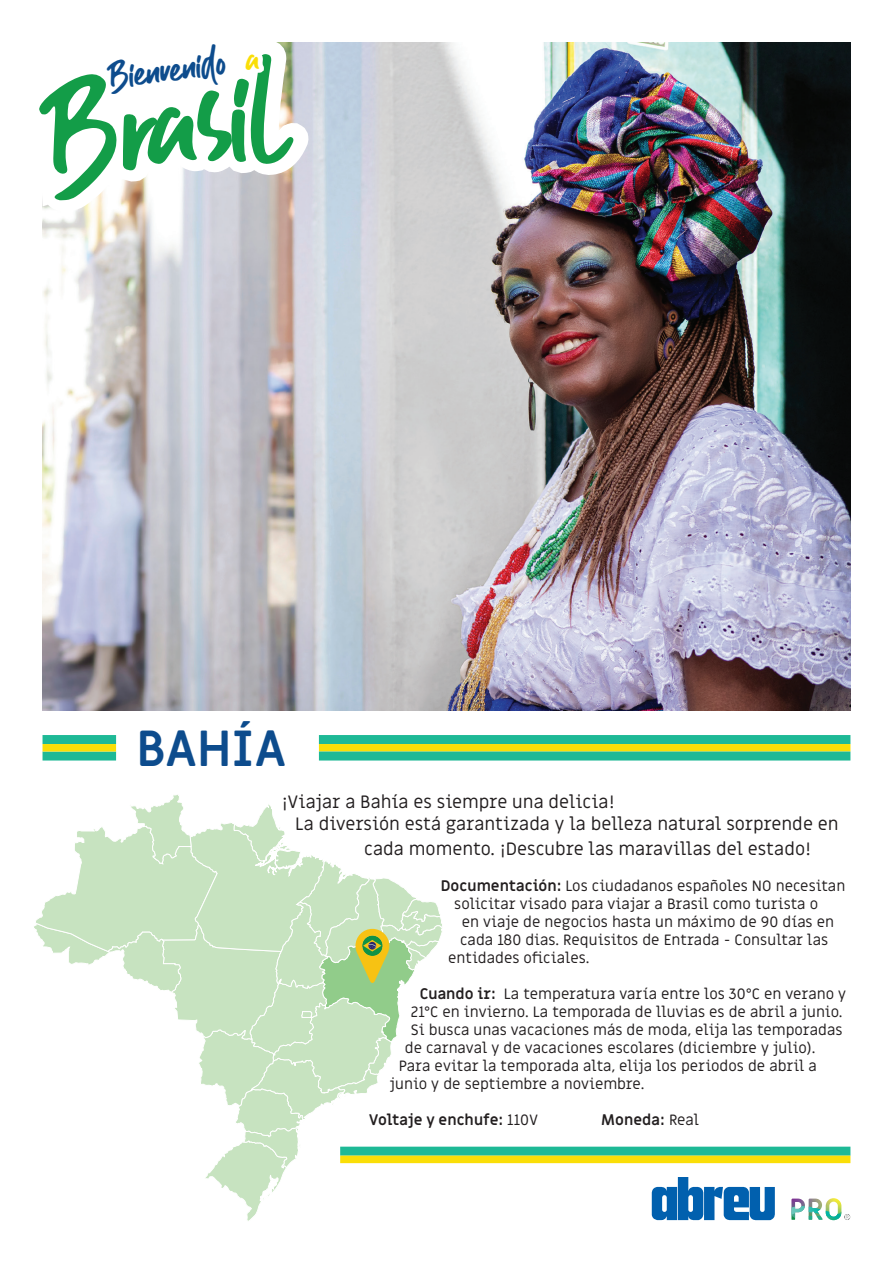
<style>
.page{position:relative;width:893px;height:1263px;background:#fff}
.page>*{position:absolute;margin:0;border:0;box-sizing:border-box;transform-origin:0 0}
.t1{font:135.3px "Guthen Bloots Basic";color:#139d48}
.t2{font:700 49.5px "Miriam Libre";letter-spacing:.005em;color:#0d4c8d}
.t3{font:36.9px "Guthen Bloots Basic";color:#0d4c8d}
.t4{font:18px/21.6px "Miriam Libre";color:#231f20}
.t5{font:15px "Miriam Libre";color:#231f20}
.t6{font:700 15px "Miriam Libre";color:#231f20}
.s1{color:#fade07}
.s2{font-weight:700}
.s3{font-weight:400}
</style>
<div class="page">
<img style="left:43px;top:43px;width:807px;height:668px">
<div style="left:43px;top:735px;width:73px;height:9px;background:#1eb996"></div>
<div style="left:43px;top:751px;width:73px;height:9px;background:#1eb996"></div>
<div style="left:43px;top:744px;width:73px;height:7px;background:#fade07"></div>
<div style="left:319px;top:735px;width:531px;height:9px;background:#1eb996"></div>
<div style="left:319px;top:744px;width:531px;height:7px;background:#fade07"></div>
<div style="left:319px;top:751px;width:531px;height:9px;background:#1eb996"></div>
<svg style="left:42px;top:297px;width:106px;height:283px"></svg>
<svg style="left:42px;top:42px;width:288px;height:255px"></svg>
<svg style="left:34px;top:795px;width:409px;height:426px"></svg>
<div style="left:340px;top:1147px;width:510px;height:9px;background:#1eb996"></div>
<div style="left:340px;top:1156px;width:510px;height:7px;background:#fade07"></div>
<svg style="left:652px;top:1177px;width:123px;height:43px"></svg>
<svg style="left:791px;top:1198px;width:59px;height:22px"></svg>
<h3 class="t3" style="left:107px;top:53px;width:151px;rotate:-7deg">Bienvenido <span class="s1">a</span></h3>
<h1 class="t1" style="left:42px;top:49px;width:238px;rotate:-6deg">Brasil</h1>
<h2 class="t2" style="left:136px;top:718px;width:151px">BAHÍA</h2>
<p class="t4" style="left:295px;top:792px;width:545px;text-indent:-14px">¡Viajar a Bahía es siempre una delicia!<br>La diversión está garantizada y la belleza natural sorprende en</p>
<p class="t4" style="left:364px;top:839px;width:448px">cada momento. ¡Descubre las maravillas del estado!</p>
<p class="t5" style="left:441px;top:877px;width:406px"><span class="s2">Documentación:</span> Los ciudadanos españoles NO necesitan</p>
<p class="t5" style="left:454px;top:895px;width:365px">solicitar visado para viajar a Brasil como turista o</p>
<p class="t5" style="left:462px;top:913px;width:374px">en viaje de negocios hasta un máximo de 90 días en</p>
<p class="t5" style="left:460px;top:931px;width:369px">cada 180 dias. Requisitos de Entrada - Consultar las</p>
<p class="t5" style="left:448px;top:949px;width:143px">entidades oficiales.</p>
<p class="t5" style="left:420px;top:985px;width:428px"><span class="s2">Cuando ir:</span> La temperatura varía entre los 30°C en verano y</p>
<p class="t5" style="left:411px;top:1003px;width:433px">21°C en invierno. La temporada de lluvias es de abril a junio.</p>
<p class="t5" style="left:411px;top:1021px;width:433px">Si busca unas vacaciones más de moda, elija las temporadas</p>
<p class="t5" style="left:405px;top:1039px;width:412px">de carnaval y de vacaciones escolares (diciembre y julio).</p>
<p class="t5" style="left:399px;top:1057px;width:420px">Para evitar la temporada alta, elija los periodos de abril a</p>
<p class="t5" style="left:390px;top:1075px;width:256px">junio y de septiembre a noviembre.</p>
<p class="t6" style="left:369px;top:1111px;width:171px">Voltaje y enchufe: <span class="s3">110V</span></p>
<p class="t6" style="left:601px;top:1111px;width:99px">Moneda: <span class="s3">Real</span></p>
</div>
